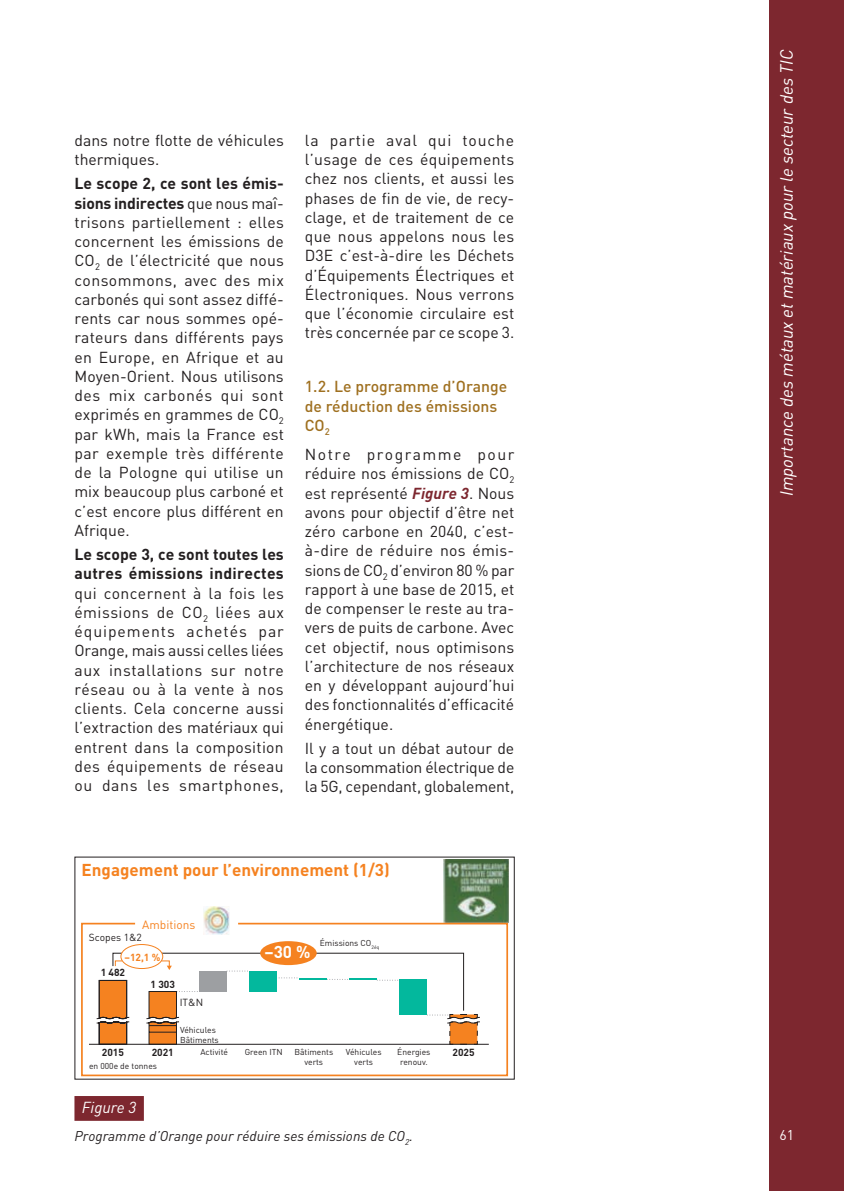
<style>
.page{position:relative;width:844px;height:1191px;background:#fff}
.page>*{position:absolute;margin:0;border:0;box-sizing:border-box;transform-origin:0 0}
.t1{font:italic 17.5px "DINOT";color:#fff}
.t2{font:700 16.97px "DINOT";color:#f58220}
.t3{font:700 16.97px "DINOT";color:#fff}
.Texte_courant{font:15.75px/19.2px "DINOT";color:#231f20;text-align:justify}
.Intertitre_2{font:500 15.75px/19.2px "DINOT";color:#9f7020}
.Figure_numero{font:italic 15.75px "DINOT";color:#fff}
.Figure_titre{font:italic 14px "DINOT";color:#231f20}
.t4{font:14px "DINOT";color:#fff}
.t5{font:11.9px "DINOT";color:#f58220}
.t6{font:700 10.15px "DINOT";color:#231f20}
.t7{font:10.15px "DINOT";color:#231f20}
.t8{font:700 10.15px "DINOT";color:#f58220}
.t9{font:8.4px/10.2px "DINOT";color:#231f20;text-align:center}
.s1{font-weight:700}
.s2{font-weight:700;font-style:italic;color:#7d272f}
</style>
<div class="page">
<div style="left:769px;top:0;width:74px;height:1191px;background:#7d272f"></div>
<div style="left:74px;top:1096px;width:70px;height:24px;background:#7d272f"></div>
<img style="left:443px;top:860px;width:65px;height:62px">
<svg style="left:81px;top:922px;width:427px;height:154px"></svg>
<img style="left:204px;top:906px;width:25px;height:28px">
<svg style="left:88px;top:952px;width:401px;height:93px"></svg>
<div style="left:260px;top:941px;width:56px;height:24px;background:#f58220;border-radius:50%"></div>
<div style="left:121px;top:944px;width:42px;height:24px;background:#fff;border-radius:50%"></div>
<div style="left:120px;top:944px;width:43px;height:25px;border:1px solid #f58220;border-radius:50%"></div>
<p class="Texte_courant" style="left:74px;top:130px;width:211px">dans notre flotte de véhicules thermiques.</p>
<p class="Texte_courant" style="left:74px;top:174px;width:211px"><span class="s1">Le scope 2, ce sont les émis&shy;sions indirectes</span> que nous maî&shy;trisons partiellement : elles concernent les émissions de CO<sub>2</sub> de l’électricité que nous consommons, avec des mix carbonés qui sont assez diffé&shy;rents car nous sommes opé&shy;rateurs dans différents pays en Europe, en Afrique et au Moyen-Orient. Nous utilisons des mix carbonés qui sont exprimés en grammes de CO<sub>2 </sub>par kWh, mais la France est par exemple très différente de la Pologne qui utilise un mix beaucoup plus carboné et c’est encore plus différent en Afrique.</p>
<p class="Texte_courant" style="left:74px;top:544px;width:211px"><span class="s1">Le scope 3, ce sont toutes les autres émissions indirectes </span>qui concernent à la fois les émissions de CO<sub>2</sub> liées aux équipements achetés par Orange, mais aussi celles liées aux installations sur notre réseau ou à la vente à nos clients. Cela concerne aussi l’extraction des matériaux qui entrent dans la composition des équipements de réseau ou dans les smartphones,</p>
<p class="Texte_courant" style="left:305px;top:130px;width:211px">la partie aval qui touche l’usage de ces équipements chez nos clients, et aussi les phases de fin de vie, de recy&shy;clage, et de traitement de ce que nous appelons nous les D3E c’est-à-dire les Déchets d’Équipements Électriques et Électroniques. Nous verrons que l’économie circulaire est très concernée par ce scope 3.</p>
<p class="Intertitre_2" style="left:305px;top:377px;width:204px">1.2. Le programme d’Orange de réduction des émissions<br>CO<sub>2</sub></p>
<p class="Texte_courant" style="left:305px;top:444px;width:211px">Notre programme pour réduire nos émissions de CO<sub>2 </sub>est représenté <span class="s2">Figure 3</span>. Nous avons pour objectif d’être net zéro carbone en 2040, c’est&shy;à-dire de réduire nos émis&shy;sions de CO<sub>2</sub> d’environ 80 % par rapport à une base de 2015, et de compenser le reste au tra&shy;vers de puits de carbone. Avec cet objectif, nous optimisons l’architecture de nos réseaux en y développant aujourd’hui des fonctionnalités d’efficacité énergétique.</p>
<p class="Texte_courant" style="left:305px;top:738px;width:211px">Il y a tout un débat autour de la consommation électrique de la 5G, cependant, globalement,</p>
<p class="t2" style="left:82px;top:859px;width:310px">Engagement pour l’environnement (1/3)</p>
<p class="t5" style="left:142px;top:917px;width:54px">Ambitions</p>
<p class="t8" style="left:124px;top:950px;width:37px">–12,1 %</p>
<p class="t3" style="left:264px;top:941px;width:47px">–30 %</p>
<p class="t7" style="left:89px;top:931px;width:54px">Scopes 1&amp;2</p>
<p class="t6" style="left:101px;top:966px;width:26px">1 482</p>
<p class="t6" style="left:150px;top:977px;width:26px">1 303</p>
<p class="t7" style="left:180px;top:995px;width:25px">IT&amp;N</p>
<p class="t9" style="left:180px;top:1025px;width:37px">Véhicules</p>
<p class="t9" style="left:180px;top:1034px;width:40px">Bâtiments</p>
<p class="t9" style="left:320px;top:938px;width:61px">Émissions CO<sub>2éq</sub></p>
<p class="t9" style="left:345px;top:1046px;width:37px">Véhicules verts</p>
<p class="t9" style="left:397px;top:1046px;width:35px">Énergies renouv.</p>
<p class="t9" style="left:200px;top:1046px;width:29px">Activité</p>
<p class="t9" style="left:244px;top:1046px;width:39px">Green ITN</p>
<p class="t9" style="left:294px;top:1046px;width:40px">Bâtiments verts</p>
<p class="t6" style="left:102px;top:1045px;width:24px">2015</p>
<p class="t6" style="left:152px;top:1045px;width:24px">2021</p>
<p class="t6" style="left:452px;top:1045px;width:24px">2025</p>
<p class="t9" style="left:89px;top:1060px;width:70px">en 000e de tonnes</p>
<p class="Figure_numero" style="left:82px;top:1098px;width:56px">Figure 3</p>
<p class="Figure_titre" style="left:74px;top:1127px;width:340px">Programme d’Orange pour réduire ses émissions de CO<sub>2</sub>.</p>
<p class="t1" style="left:775px;top:496px;width:448px;rotate:-90deg">Importance des métaux et matériaux pour le secteur des TIC</p>
<p class="t4" style="left:779px;top:1125px;width:16px">61</p>
</div>
